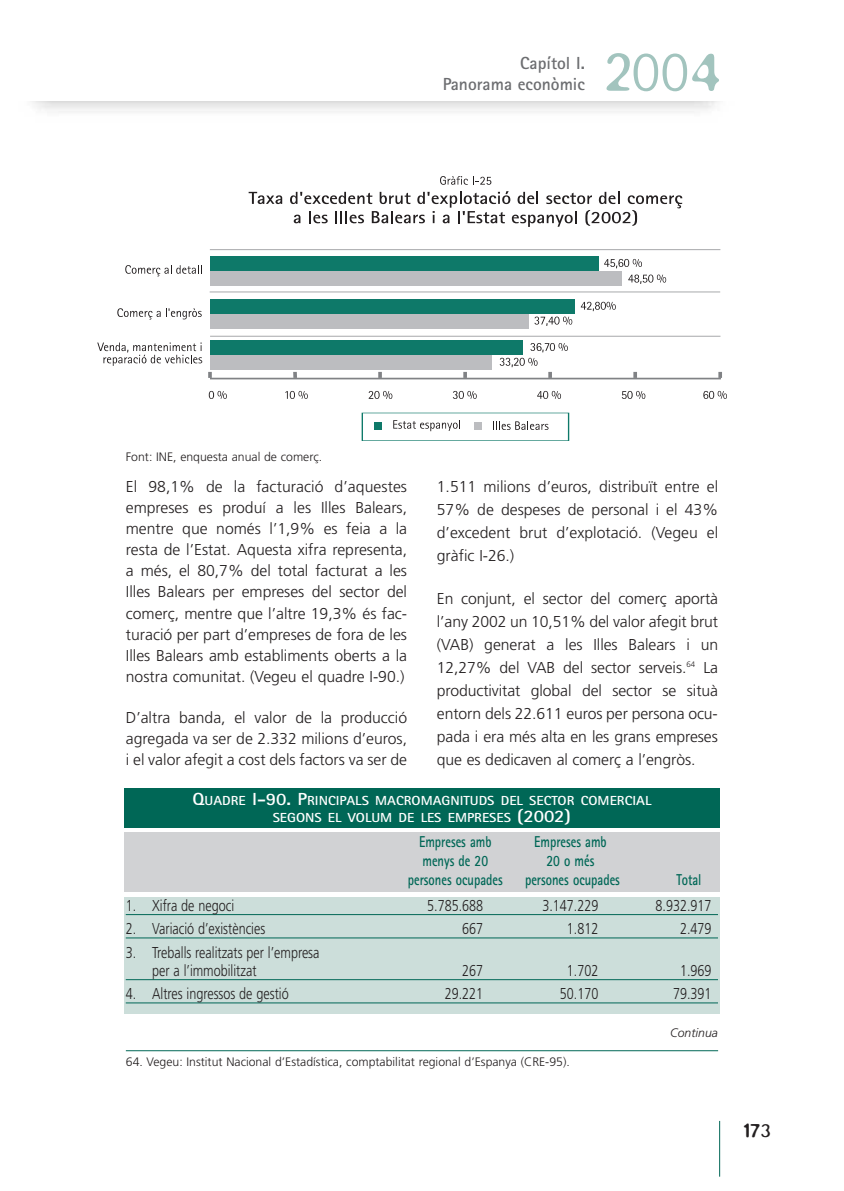
<style>
.page{position:relative;width:844px;height:1191px;background:#fff}
.page>*{position:absolute;margin:0;border:0;box-sizing:border-box;transform-origin:0 0}
.t1{font:300 61.07px "Blur";color:#a2c4be}
.t2{font:300 21px "Blur";color:#231f20}
.t3{font:700 17.5px/21px "Rotis Sans Serif";color:#6c6d70;text-align:right}
.t4{font:300 15.75px/21px "Frutiger";color:#231f20;text-align:justify}
.t5{font:300 15.75px/18.4px "Frutiger";color:#231f20;scale:.8 1}
.t6{font:700 15.75px "Rotis Sans Serif";color:#006756;scale:.8 1}
.t7{font:700 13.12px/17.5px "Rotis Sans Serif";color:#fff;text-align:center;scale:1.1 1}
.t8{font:300 12.25px "Frutiger";color:#231f20}
.t9{font:italic 300 12.25px "Frutiger";color:#231f20}
.s1{font-size:17.5px}
</style>
<div class="page">
<hr style="left:719px;top:1121px;width:1px;height:55px;background:#006756">
<svg style="left:248px;top:192px;width:34px;height:12px"></svg>
<svg style="left:290px;top:191px;width:392px;height:36px"></svg>
<svg style="left:440px;top:176px;width:51px;height:9px"></svg>
<svg style="left:718px;top:372px;width:3px;height:6px"></svg>
<svg style="left:633px;top:372px;width:3px;height:5px"></svg>
<hr style="left:210px;top:377px;width:510px;height:3px;background:#808285">
<hr style="left:210px;top:336px;width:510px;height:1px;background:#808285">
<hr style="left:209px;top:291px;width:511px;height:1px;background:#808285">
<hr style="left:210px;top:249px;width:510px;height:1px;background:#808285">
<div style="left:210px;top:256px;width:388px;height:15px;background:#0e7969"></div>
<div style="left:210px;top:271px;width:411px;height:15px;background:#bcbdc0"></div>
<div style="left:210px;top:299px;width:364px;height:15px;background:#0e7969"></div>
<div style="left:210px;top:314px;width:318px;height:14px;background:#bcbdc0"></div>
<div style="left:210px;top:340px;width:313px;height:15px;background:#0e7969"></div>
<div style="left:210px;top:355px;width:281px;height:15px;background:#bcbdc0"></div>
<svg style="left:209px;top:391px;width:18px;height:8px"></svg>
<svg style="left:368px;top:391px;width:24px;height:8px"></svg>
<svg style="left:621px;top:391px;width:24px;height:8px"></svg>
<svg style="left:97px;top:342px;width:105px;height:24px"></svg>
<svg style="left:117px;top:308px;width:85px;height:12px"></svg>
<svg style="left:125px;top:265px;width:77px;height:11px"></svg>
<svg style="left:493px;top:421px;width:55px;height:9px"></svg>
<svg style="left:393px;top:420px;width:67px;height:11px"></svg>
<div style="left:474px;top:422px;width:7px;height:7px;background:#bcbdc0"></div>
<div style="left:374px;top:422px;width:8px;height:7px;background:#0e7969"></div>
<svg style="left:499px;top:358px;width:38px;height:9px"></svg>
<svg style="left:530px;top:343px;width:37px;height:9px"></svg>
<svg style="left:534px;top:316px;width:38px;height:10px"></svg>
<svg style="left:580px;top:302px;width:35px;height:9px"></svg>
<svg style="left:604px;top:259px;width:37px;height:9px"></svg>
<svg style="left:628px;top:274px;width:38px;height:10px"></svg>
<svg style="left:285px;top:391px;width:23px;height:8px"></svg>
<svg style="left:452px;top:391px;width:24px;height:8px"></svg>
<svg style="left:537px;top:391px;width:24px;height:8px"></svg>
<svg style="left:548px;top:372px;width:3px;height:6px"></svg>
<svg style="left:703px;top:391px;width:23px;height:8px"></svg>
<div style="left:124px;top:788px;width:595px;height:40px;background:#006756"></div>
<div style="left:124px;top:897px;width:595px;height:116px;background:#ccdeda"></div>
<div style="left:124px;top:832px;width:595px;height:60px;background:#d1d2d4"></div>
<hr style="left:126px;top:914px;width:591px;height:1px;background:#006756">
<hr style="left:126px;top:937px;width:591px;height:1px;background:#006756">
<hr style="left:126px;top:979px;width:591px;height:1px;background:#006756">
<hr style="left:126px;top:1002px;width:591px;height:1px;background:#006756">
<hr style="left:126px;top:1050px;width:592px;height:1px;background:#006756">
<p class="t3" style="left:442px;top:54px;width:144px">Capítol I.<br>Panorama econòmic</p>
<h1 class="t1" style="left:603px;top:34px;width:119px">2004</h1>
<p class="t8" style="left:126px;top:452px;width:198px">Font: INE, enquesta anual de comerç.</p>
<p class="t4" style="left:126px;top:477px;width:283px">El 98,1% de la facturació d’aquestes empreses es produí a les Illes Balears, mentre que només l’1,9% es feia a la resta de l’Estat. Aquesta xifra representa, a més, el 80,7% del total facturat a les Illes Balears per empreses del sector del comerç, mentre que l’altre 19,3% és fac&shy;turació per part d’empreses de fora de les Illes Balears amb establiments oberts a la nostra comunitat. (Vegeu el quadre I-90.)</p>
<p class="t4" style="left:126px;top:708px;width:283px">D’altra banda, el valor de la producció agregada va ser de 2.332 milions d’euros, i el valor afegit a cost dels factors va ser de</p>
<p class="t4" style="left:437px;top:476px;width:283px;line-height:22.9px">1.511 milions d’euros, distribuït entre el 57% de despeses de personal i el 43% d’excedent brut d’explotació. (Vegeu el gràfic I-26.)</p>
<p class="t4" style="left:437px;top:588px;width:283px;line-height:22.9px">En conjunt, el sector del comerç aportà l’any 2002 un 10,51% del valor afegit brut (VAB) generat a les Illes Balears i un 12,27% del VAB del sector serveis.<sup>64</sup> La productivitat global del sector se situà entorn dels 22.611 euros per persona ocu&shy;pada i era més alta en les grans empreses que es dedicaven al comerç a l’engròs.</p>
<p class="t7" style="left:192px;top:793px;width:418px"><span class="s1">Q</span>UADRE <span class="s1">I-90. P</span>RINCIPALS MACROMAGNITUDS DEL SECTOR COMERCIAL<br>SEGONS EL VOLUM DE LES EMPRESES <span class="s1">(2002)</span></p>
<p class="t6" style="left:419px;top:835px;width:92px">Empreses amb</p>
<p class="t6" style="left:534px;top:835px;width:92px">Empreses amb</p>
<p class="t6" style="left:422px;top:855px;width:83px">menys de 20</p>
<p class="t6" style="left:546px;top:855px;width:61px">20 o més</p>
<p class="t6" style="left:408px;top:874px;width:120px">persones ocupades</p>
<p class="t6" style="left:525px;top:874px;width:120px">persones ocupades</p>
<p class="t6" style="left:676px;top:874px;width:33px">Total</p>
<p class="t5" style="left:126px;top:897px;width:137px">1. Xifra de negoci</p>
<p class="t5" style="left:427px;top:897px;width:72px">5.785.688</p>
<p class="t5" style="left:542px;top:897px;width:72px">3.147.229</p>
<p class="t5" style="left:655px;top:897px;width:72px">8.932.917</p>
<p class="t5" style="left:126px;top:920px;width:176px">2. Variació d’existències</p>
<p class="t5" style="left:462px;top:920px;width:28px">667</p>
<p class="t5" style="left:566px;top:920px;width:41px">1.812</p>
<p class="t5" style="left:680px;top:920px;width:41px">2.479</p>
<p class="t5" style="left:152px;top:944px;width:211px;text-indent:-26px">3. Treballs realitzats per l’empresa per a l’immobilitzat</p>
<p class="t5" style="left:462px;top:962px;width:28px">267</p>
<p class="t5" style="left:566px;top:962px;width:41px">1.702</p>
<p class="t5" style="left:680px;top:962px;width:41px">1.969</p>
<p class="t5" style="left:126px;top:985px;width:205px">4. Altres ingressos de gestió</p>
<p class="t5" style="left:444px;top:985px;width:50px">29.221</p>
<p class="t5" style="left:559px;top:985px;width:50px">50.170</p>
<p class="t5" style="left:673px;top:985px;width:50px">79.391</p>
<p class="t9" style="left:670px;top:1028px;width:49px">Continua</p>
<p class="t8" style="left:126px;top:1056px;width:445px">64. Vegeu: Institut Nacional d’Estadística, comptabilitat regional d’Espanya (CRE-95).</p>
<h2 class="t2" style="left:743px;top:1117px;width:28px">173</h2>
</div>
